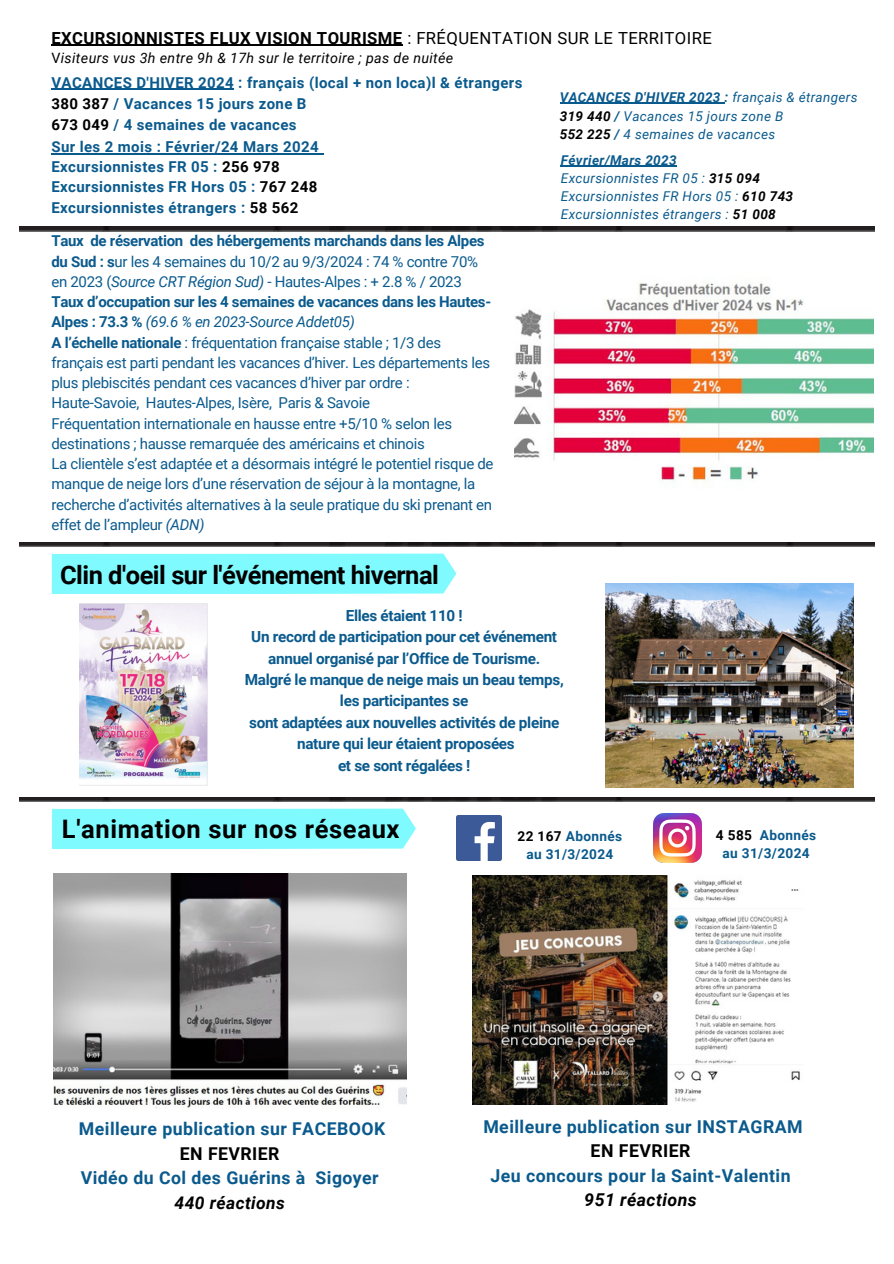
<style>
.page{position:relative;width:894px;height:1264px;background:#fff}
.page>*{position:absolute;margin:0;border:0;box-sizing:border-box;transform-origin:0 0}
.t1{font:700 25.5px "Roboto";letter-spacing:-.02em;color:#000}
.t2{font:700 25.5px "Roboto";letter-spacing:.025em;color:#000}
.t3{font:700 17.7px/24.5px "Roboto";letter-spacing:.025em;color:#0a5a8d;text-align:center}
.t4{font:italic 700 17.4px "Roboto";letter-spacing:.025em;color:#000}
.t5{font:700 16.65px "Roboto";letter-spacing:.025em;color:#000}
.t6{font:700 15.3px/21.3px "Roboto";letter-spacing:-.02em;color:#0a5a8d;text-align:center}
.t7{font:15px/20.2px "Roboto";letter-spacing:-.02em;color:#0a5a8d}
.t8{font:700 15px/20.2px "Roboto";letter-spacing:.025em;color:#0a5a8d}
.t9{font:italic 14.25px "Roboto";letter-spacing:.025em;color:#000}
.t10{font:700 13.65px/18px "Roboto";letter-spacing:.025em;color:#0a5a8d;text-align:center}
.t11{font:italic 13.5px "Roboto";letter-spacing:.025em;color:#0a5a8d}
.t12{font:italic 700 13.5px "Roboto";letter-spacing:.025em;color:#0a5a8d}
.s1{font-weight:400}
.s2{font-style:normal}
.s3{color:#000}
.s4{font-weight:700}
.s5{font-style:italic}
.s6{font-weight:700;color:#000}
.s7{font-style:italic;color:#000}
</style>
<div class="page">
<img style="left:653px;top:813px;width:48px;height:49px">
<div style="left:51px;top:553px;width:405px;height:41px;background:#7ffaff"></div>
<img style="left:79px;top:603px;width:129px;height:182px">
<img style="left:605px;top:583px;width:248px;height:204px">
<img style="left:20px;top:797px;width:853px;height:4px">
<img style="left:456px;top:815px;width:45px;height:45px">
<img style="left:20px;top:226px;width:853px;height:5px">
<img style="left:53px;top:873px;width:353px;height:235px">
<img style="left:472px;top:875px;width:328px;height:229px">
<img style="left:20px;top:542px;width:853px;height:4px">
<div style="left:52px;top:808px;width:364px;height:41px;background:#7ffaff"></div>
<img style="left:514px;top:283px;width:359px;height:198px">
<hr style="left:560px;top:166px;width:117px;height:1px;background:#0a5a8d">
<hr style="left:559px;top:103px;width:165px;height:1px;background:#0a5a8d">
<hr style="left:51px;top:153px;width:268px;height:1px;background:#0a5a8d">
<hr style="left:51px;top:88px;width:183px;height:2px;background:#0a5a8d">
<hr style="left:51px;top:45px;width:351px;height:1px;background:#000">
<p class="t5" style="left:51px;top:28px;width:661px">EXCURSIONNISTES FLUX VISION TOURISME <span class="s1">: FRÉQUENTATION SUR LE TERRITOIRE</span></p>
<p class="t9" style="left:51px;top:49px;width:403px"><span class="s2">V</span>isiteurs vus 3h entre 9h &amp; 17h sur le territoire ; pas de nuitée</p>
<h2 class="t8" style="left:51px;top:72px;width:472px;line-height:21px">VACANCES D'HIVER 2024 : français (local + non loca)l &amp; étrangers<br><span class="s3">380 387</span> / Vacances 15 jours zone B<br><span class="s3">673 049</span> / 4 semaines de vacances</h2>
<h2 class="t8" style="left:51px;top:137px;width:268px">Sur les 2 mois : Février/24 Mars 2024<br>Excursionnistes FR 05 : <span class="s3">256 978<br></span>Excursionnistes FR Hors 05 : <span class="s3">767 248<br></span>Excursionnistes étrangers : <span class="s3">58 562</span></h2>
<h3 class="t7" style="left:51px;top:231px;width:443px"><span class="s4">Taux de réservation des hébergements marchands dans les Alpes du Sud : s</span>ur les 4 semaines du 10/2 au 9/3/2024 : 74 % contre 70% en 2023 (<span class="s5">Source CRT Région Sud)</span> - Hautes-Alpes : + 2.8 % / 2023<br><span class="s4">Taux d’occupation sur les 4 semaines de vacances dans les Hautes-Alpes : 73.3 %</span> <span class="s5">(69.6 % en 2023-Source Addet05)<br></span><span class="s4">A l’échelle nationale</span> : fréquentation française stable ; 1/3 des français est parti pendant les vacances d’hiver. Les départements les plus plebiscités pendant ces vacances d’hiver par ordre :<br>Haute-Savoie, Hautes-Alpes, Isère, Paris &amp; Savoie<br>Fréquentation internationale en hausse entre +5/10 % selon les destinations ; hausse remarquée des américains et chinois<br>La clientèle s’est adaptée et a désormais intégré le potentiel risque de manque de neige lors d’une réservation de séjour à la montagne, la recherche d’activités alternatives à la seule pratique du ski prenant en effet de l’ampleur <span class="s5">(ADN)</span></h3>
<p class="t12" style="left:559px;top:89px;width:299px">VACANCES D'HIVER 2023 : <span class="s1">français &amp; étrangers</span></p>
<h5 class="t11" style="left:559px;top:108px;width:225px"><span class="s6">319 440</span> <span class="s4">/</span> Vacances 15 jours zone B</h5>
<p class="t11" style="left:559px;top:127px;width:217px"><span class="s6">552 225</span> <span class="s4">/</span> 4 semaines de vacances</p>
<p class="t12" style="left:560px;top:152px;width:117px">Février/Mars 2023</p>
<h1 class="t11" style="left:560px;top:170px;width:200px">Excursionnistes FR 05 : <span class="s6">315 094</span></h1>
<p class="t11" style="left:560px;top:188px;width:234px">Excursionnistes FR Hors 05 : <span class="s6">610 743</span></p>
<h5 class="t11" style="left:560px;top:206px;width:216px">Excursionnistes étrangers : <span class="s6">51 008</span></h5>
<h1 class="t1" style="left:60px;top:560px;width:380px">Clin d'oeil sur l'événement hivernal</h1>
<p class="t6" style="left:244px;top:605px;width:320px">Elles étaient 110 !<br>Un record de participation pour cet événement annuel organisé par l’Office de Tourisme.<br>Malgré le manque de neige mais un beau temps, les participantes se<br>sont adaptées aux nouvelles activités de pleine nature qui leur étaient proposées<br>et se sont régalées !</p>
<h1 class="t2" style="left:62px;top:814px;width:339px">L'animation sur nos réseaux</h1>
<p class="t10" style="left:517px;top:827px;width:106px"><span class="s3">22 167</span> Abonnés au 31/3/2024</p>
<p class="t10" style="left:715px;top:826px;width:102px"><span class="s3">4 585</span> Abonnés au 31/3/2024</p>
<h4 class="t3" style="left:79px;top:1117px;width:308px">Meilleure publication sur FACEBOOK<br><span class="s3">EN FEVRIER<br></span>Vidéo du Col des Guérins à Sigoyer</h4>
<h4 class="t4" style="left:174px;top:1192px;width:112px">440 réactions</h4>
<p class="t3" style="left:483px;top:1114px;width:321px">Meilleure publication sur INSTAGRAM<br><span class="s3">EN FEVRIER<br></span>Jeu concours pour la Saint-Valentin<br><span class="s7">951 réactions</span></p>
</div>
